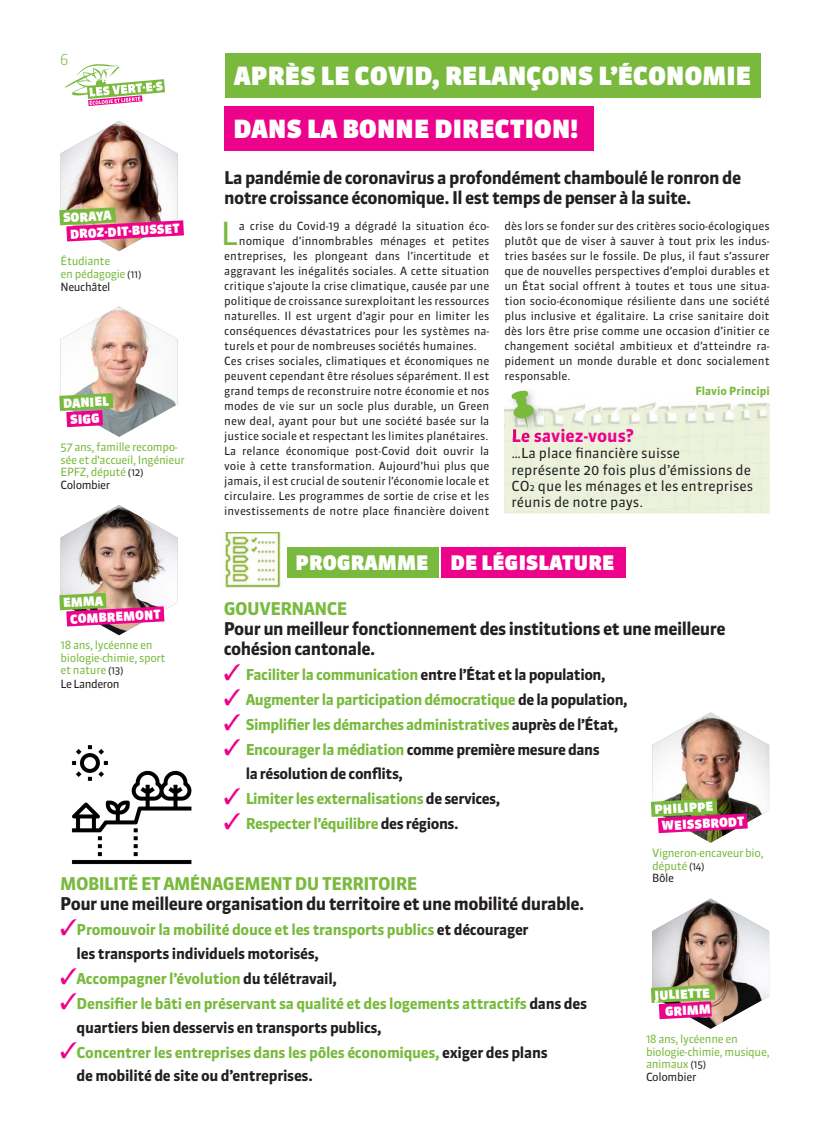
<style>
.page{position:relative;width:830px;height:1134px;background:#fff}
.page>*{position:absolute;margin:0;border:0;box-sizing:border-box;transform-origin:0 0}
.t1{font:31.75px "Sanuk OT";color:#79ba3e}
.t2{font:900 25px/53.1px "Sanuk OT";letter-spacing:.01em;color:#fff}
.t3{font:900 20px "Sanuk OT";letter-spacing:.01em;color:#fff}
.t4{font:700 17.5px/20px "Sanuk OT";letter-spacing:-.03em;color:#231f20}
.t5{font:700 17.5px "Sanuk OT";letter-spacing:-.03em;color:#79ba3e}
.t6{font:700 17.5px "Sanuk OT";color:#ed028c}
.t7{font:700 15px/23.8px "Sanuk OT";letter-spacing:-.02em;color:#79ba3e}
.t8{font:700 15px/23.8px "Sanuk OT";letter-spacing:-.03em;color:#231f20}
.t9{font:300 15px "Sanuk OT";color:#79ba3e}
.t10{font:13.75px/16.2px "Sanuk OT";color:#231f20}
.t11{font:900 12.5px/16.6px "Sanuk OT";color:#fff;text-align:right}
.t12{font:11.25px/15px "Sanuk OT";color:#231f20;text-align:justify}
.t13{font:11.25px/12.5px "Sanuk OT";letter-spacing:-.03em;color:#79ba3e}
.t14{font:700 11.25px "Sanuk OT";color:#79ba3e}
.s1{font-size:10px;color:#231f20}
.s2{color:#231f20}
.s3{color:#ed028c}
.s4{color:#79ba3e}
</style>
<div class="page">
<svg style="left:65px;top:64px;width:100px;height:42px"></svg>
<div style="left:225px;top:53px;width:535px;height:45px;background:#79ba3e"></div>
<div style="left:224px;top:106px;width:370px;height:45px;background:#ed028c"></div>
<img style="left:504px;top:402px;width:265px;height:111px">
<img style="left:513px;top:429px;width:120px;height:13px">
<img style="left:507px;top:402px;width:36px;height:35px">
<img style="left:513px;top:429px;width:30px;height:8px">
<svg style="left:511px;top:390px;width:23px;height:40px"></svg>
<div style="left:286px;top:547px;width:152px;height:31px;background:#79ba3e"></div>
<div style="left:441px;top:547px;width:184px;height:31px;background:#ed028c"></div>
<img style="left:224px;top:532px;width:57px;height:56px">
<img style="left:71px;top:745px;width:121px;height:120px">
<img style="left:650px;top:898px;width:118px;height:131px">
<img style="left:59px;top:121px;width:125px;height:130px">
<img style="left:59px;top:306px;width:118px;height:131px">
<img style="left:59px;top:505px;width:118px;height:130px">
<img style="left:650px;top:712px;width:118px;height:131px">
<h3 class="t9" style="left:60px;top:50px;width:10px">6</h3>
<p class="t11" style="left:63px;top:210px;width:50px;rotate:-3deg">SORAYA</p>
<p class="t11" style="left:70px;top:226px;width:111px;rotate:-3deg">DROZ-DIT-B USSET</p>
<p class="t13" style="left:61px;top:255px;width:82px">Étudiante<br>en pédagogie <span class="s1">(11)<br></span><span class="s2">Neuchâtel</span></p>
<p class="t11" style="left:63px;top:395px;width:47px;rotate:-3deg">DANIEL</p>
<p class="t11" style="left:70px;top:411px;width:29px;rotate:-3deg">SIG G</p>
<p class="t13" style="left:61px;top:441px;width:126px">57 ans, famille recompo&shy;sée et d'accueil, Ingénieur<br>EPFZ, député <span class="s1">(12)<br></span><span class="s2">Colombier</span></p>
<p class="t11" style="left:63px;top:595px;width:41px;rotate:-3deg">EMMA</p>
<p class="t11" style="left:70px;top:611px;width:92px;rotate:-3deg">COMB REMONT</p>
<p class="t13" style="left:61px;top:639px;width:106px">18 ans, lycéenne en biologie-chimie, sport et nature <span class="s1">(13)<br></span><span class="s2">Le Landeron</span></p>
<h2 class="t2" style="left:233px;top:50px;width:519px">APRÈS LE COVID, RELANÇONS L’ÉCONOMIE<br>DANS LA BONNE DIRECTION!</h2>
<h3 class="t4" style="left:224px;top:168px;width:518px">La pandémie de coronavirus a profondément chamboulé le ronron de notre croissance économique. Il est temps de penser à la suite.</h3>
<h1 class="t1" style="left:221px;top:213px;width:18px">L</h1>
<p class="t12" style="left:239px;top:218px;width:252px">a crise du Covid-19 a dégradé la situation éco-</p>
<p class="t12" style="left:504px;top:218px;width:266px">dès lors se fonder sur des critères socio-écologiques plutôt que de viser à sauver à tout prix les indus&shy;tries basées sur le fossile. De plus, il faut s’assurer que de nouvelles perspectives d’emploi durables et un État social offrent à toutes et tous une situa&shy;tion socio-économique résiliente dans une société plus inclusive et égalitaire. La crise sanitaire doit dès lors être prise comme une occasion d’initier ce changement sociétal ambitieux et d’atteindre ra&shy;pidement un monde durable et donc socialement responsable.</p>
<p class="t14" style="left:695px;top:383px;width:76px">Flavio Principi</p>
<h3 class="t6" style="left:511px;top:425px;width:124px">Le saviez-vous?</h3>
<p class="t10" style="left:511px;top:445px;width:243px">…La place financière suisse<br>représente 20 fois plus d’émissions de<br>CO2 que les ménages et les entreprises réunis de notre pays.</p>
<p class="t12" style="left:239px;top:233px;width:252px">nomique d’innombrables ménages et petites</p>
<p class="t12" style="left:224px;top:248px;width:266px">entreprises, les plongeant dans l’incertitude et</p>
<p class="t12" style="left:224px;top:263px;width:266px">aggravant les inégalités sociales. A cette situation</p>
<p class="t12" style="left:224px;top:278px;width:266px">critique s’ajoute la crise climatique, causée par une</p>
<p class="t12" style="left:224px;top:293px;width:266px">politique de croissance surexploitant les ressources</p>
<p class="t12" style="left:224px;top:308px;width:266px">naturelles. Il est urgent d’agir pour en limiter les</p>
<p class="t12" style="left:224px;top:323px;width:266px">conséquences dévastatrices pour les systèmes na-</p>
<p class="t12" style="left:224px;top:338px;width:254px">turels et pour de nombreuses sociétés humaines.</p>
<p class="t12" style="left:224px;top:353px;width:266px">Ces crises sociales, climatiques et économiques ne</p>
<p class="t12" style="left:224px;top:368px;width:266px">peuvent cependant être résolues séparément. Il est</p>
<p class="t12" style="left:224px;top:383px;width:266px">grand temps de reconstruire notre économie et nos</p>
<p class="t12" style="left:224px;top:398px;width:266px">modes de vie sur un socle plus durable, un Green</p>
<p class="t12" style="left:224px;top:413px;width:266px">new deal, ayant pour but une société basée sur la</p>
<p class="t12" style="left:224px;top:428px;width:265px">justice sociale et respectant les limites planétaires.</p>
<p class="t12" style="left:224px;top:443px;width:266px">La relance économique post-Covid doit ouvrir la</p>
<p class="t12" style="left:224px;top:458px;width:266px">voie à cette transformation. Aujourd’hui plus que</p>
<p class="t12" style="left:224px;top:473px;width:266px">jamais, il est crucial de soutenir l’économie locale et</p>
<p class="t12" style="left:224px;top:488px;width:266px">circulaire. Les programmes de sortie de crise et les</p>
<p class="t12" style="left:224px;top:503px;width:266px">investissements de notre place financière doivent</p>
<h3 class="t3" style="left:295px;top:550px;width:320px">PROGRAMME DE LÉGISLATURE</h3>
<h3 class="t5" style="left:224px;top:598px;width:125px">GOUVERNANCE</h3>
<h3 class="t4" style="left:224px;top:619px;width:503px">Pour un meilleur fonctionnement des institutions et une meilleure cohésion cantonale.</h3>
<h3 class="t8" style="left:224px;top:663px;width:383px"><span class="s3">✓</span> <span class="s4">Faciliter la communication</span> entre l’État et la population,</h3>
<h3 class="t7" style="left:224px;top:688px;width:405px"><span class="s3">✓</span> Augmenter la participation démocratique <span class="s2">de la population,</span></h3>
<h3 class="t7" style="left:224px;top:713px;width:396px"><span class="s3">✓</span> Simplifier les démarches administratives <span class="s2">auprès de l’État,</span></h3>
<h3 class="t8" style="left:245px;top:738px;width:355px;text-indent:-22px"><span class="s3">✓</span> <span class="s4">Encourager la médiation</span> comme première mesure dans la résolution de conflits,</h3>
<h3 class="t7" style="left:224px;top:786px;width:278px"><span class="s3">✓</span> Limiter les externalisations <span class="s2">de services,</span></h3>
<h3 class="t7" style="left:224px;top:811px;width:236px"><span class="s3">✓</span> Respecter l’équilibre <span class="s2">des régions.</span></h3>
<p class="t11" style="left:654px;top:801px;width:60px;rotate:-3deg">PH ILIPPE</p>
<p class="t11" style="left:661px;top:817px;width:84px;rotate:-3deg">W EISSB RODT</p>
<p class="t13" style="left:652px;top:847px;width:113px">Vigneron-encaveur bio, député <span class="s1">(14)<br></span><span class="s2">Bôle</span></p>
<h3 class="t5" style="left:60px;top:873px;width:358px">MOBILITÉ ET AMÉNAGEMENT DU TERRITOIRE</h3>
<h3 class="t4" style="left:60px;top:894px;width:525px">Pour une meilleure organisation du territoire et une mobilité durable.</h3>
<h3 class="t7" style="left:77px;top:918px;width:453px;text-indent:-16px"><span class="s3">✓</span> Promouvoir la mobilité douce et les transports publics <span class="s2">et décourager les transports individuels motorisés,</span></h3>
<h3 class="t7" style="left:60px;top:966px;width:278px"><span class="s3">✓</span>Accompagner l’évolution <span class="s2">du télétravail,</span></h3>
<h3 class="t7" style="left:77px;top:991px;width:511px;text-indent:-16px"><span class="s3">✓</span> Densifier le bâti en préservant sa qualité et des logements attractifs <span class="s2">dans des quartiers bien desservis en transports publics,</span></h3>
<h3 class="t7" style="left:77px;top:1040px;width:472px;text-indent:-16px"><span class="s3">✓</span> Concentrer les entreprises dans les pôles économiques, <span class="s2">exiger des plans de mobilité de site ou d’entreprises.</span></h3>
<p class="t13" style="left:645px;top:1033px;width:125px">18 ans, lycéenne en biologie-chimie, musique, animaux <span class="s1">(15)<br></span><span class="s2">Colombier</span></p>
<p class="t11" style="left:654px;top:987px;width:57px;rotate:-3deg">JULIETTE<br>G RIMM</p>
</div>
